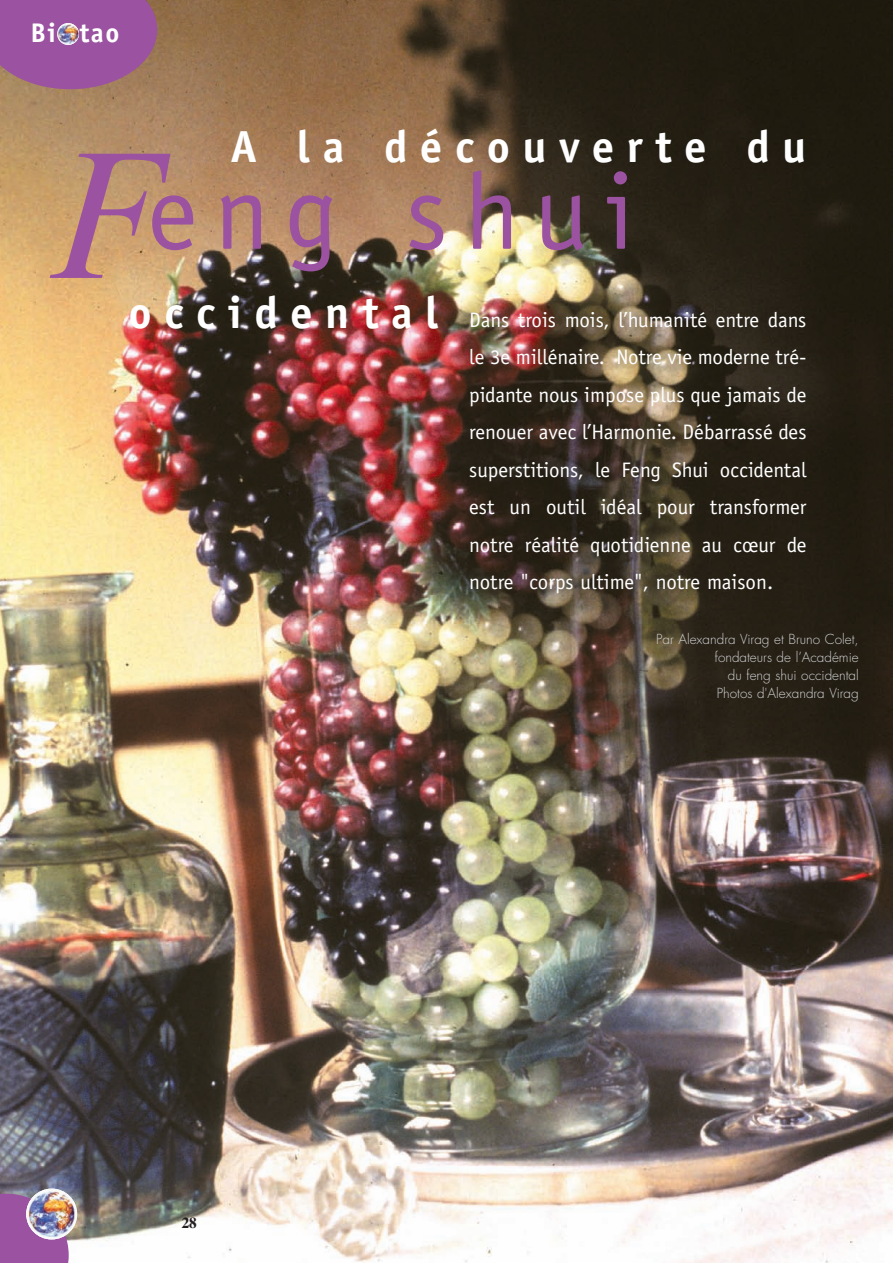
<style>
.page{position:relative;width:893px;height:1263px;background:#fff}
.page>*{position:absolute;margin:0;border:0;box-sizing:border-box;transform-origin:0 0}
.t1{font:italic 180px "Times Ten";color:#9b52a1}
.t2{font:108px "Officina Sans";letter-spacing:.15em;color:#9b52a1}
.t3{font:700 45px "Officina Sans";letter-spacing:.28em;color:#fff}
.t4{font:700 27px "Officina Sans";color:#fff}
.t5{font:21px/37.5px "Officina Sans";color:#fff;text-align:justify}
.t6{font:700 15px "Times Ten";color:#231f20}
.t7{font:300 13.5px/17.7px "Futura";color:#d1d2d4;text-align:right}
</style>
<div class="page">
<img style="left:0;top:0;width:893px;height:1263px">
<p class="t4" style="left:30px;top:23px;width:91px">Bi tao</p>
<p class="t3" style="left:231px;top:129px;width:577px">A la découverte du</p>
<p class="t1" style="left:48px;top:149px;width:111px">F</p>
<p class="t3" style="left:129px;top:296px;width:312px">occidental</p>
<p class="t2" style="left:148px;top:171px;width:488px">eng shui</p>
<p class="t5" style="left:469px;top:302px;width:339px">Dans trois mois, l’humanité entre dans le 3e millénaire. Notre vie moderne tré&shy;pidante nous impose plus que jamais de renouer avec l’Harmonie. Débarrassé des superstitions, le Feng Shui occidental est un outil idéal pour transformer notre réalité quotidienne au cœur de notre "corps ultime", notre maison.</p>
<p class="t6" style="left:182px;top:1217px;width:16px">28</p>
<p class="t7" style="left:656px;top:632px;width:204px">Par Alexandra Virag et Bruno Colet, fondateurs de l’Académie<br>du feng shui occidental<br>Photos d'Alexandra Virag</p>
</div>
